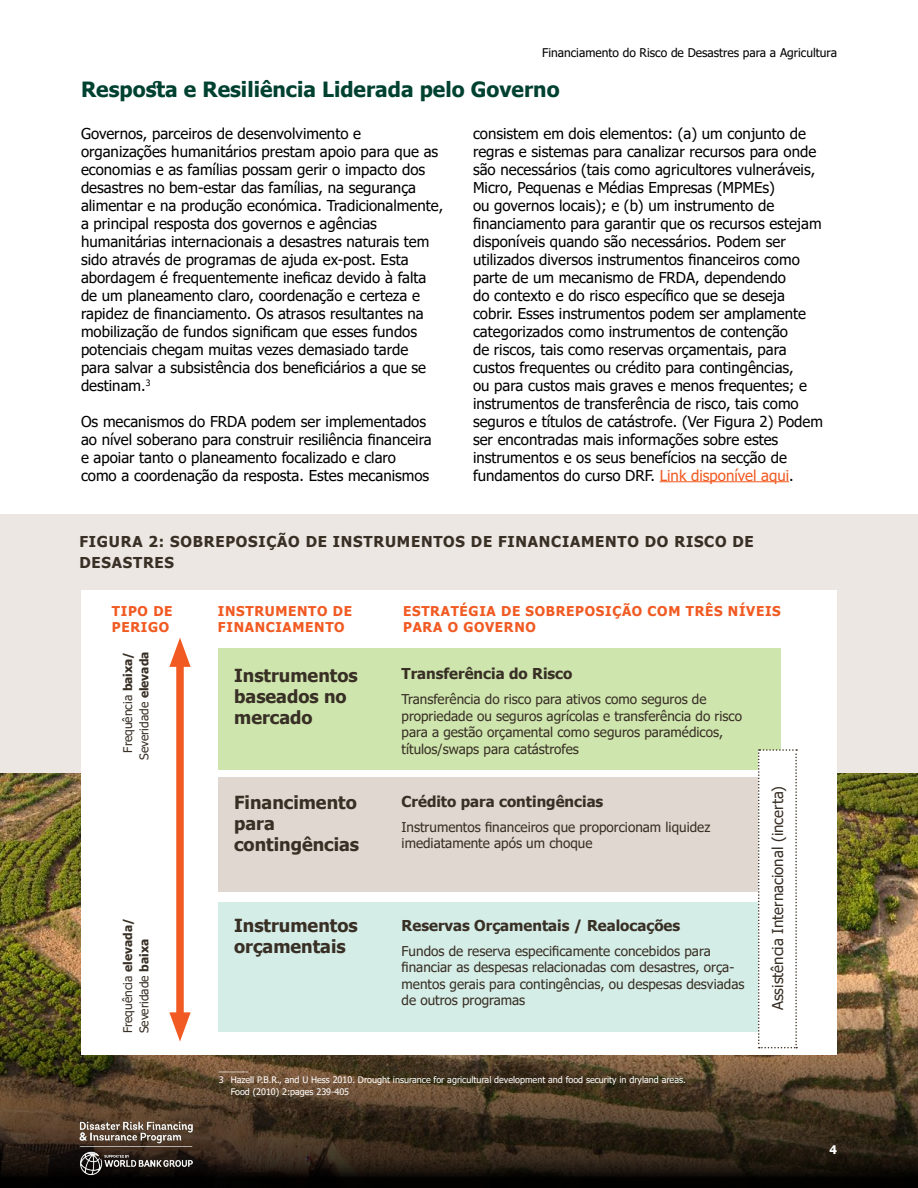
<style>
.page{position:relative;width:918px;height:1188px;background:#fff}
.page>*{position:absolute;margin:0;border:0;box-sizing:border-box;transform-origin:0 0}
.t1{font:700 21px "Tahoma";color:#004130}
.t2{font:700 18px/21px "Tahoma";color:#382f25}
.t3{font:15px/18px "Tahoma";color:#000}
.t4{font:700 15px "Tahoma";color:#382f25}
.t5{font:700 15px/21px "Tahoma";letter-spacing:.05em;color:#382f25}
.t6{font:15px "Tahoma";color:#382f25}
.t7{font:13.5px/16.5px "Tahoma";color:#382f25}
.t8{font:700 13.5px/16.5px "Tahoma";letter-spacing:.05em;color:#f15a22}
.t9{font:12px/16.5px "Tahoma";color:#382f25}
.t10{font:12px "Tahoma";color:#000}
.t11{font:700 11.85px "Tahoma";color:#fff}
.t12{font:9px "Tahoma";color:#fff}
.s1{color:#f15a22}
.s2{font-weight:700}
</style>
<div class="page">
<div style="left:0;top:515px;width:918px;height:673px;background:#ece7e3"></div>
<img style="left:0;top:774px;width:918px;height:414px">
<img style="left:1px;top:852px;width:917px;height:336px">
<div style="left:81px;top:590px;width:756px;height:465px;background:#fff"></div>
<div style="left:219px;top:648px;width:562px;height:122px;background:#cfe5ae"></div>
<div style="left:219px;top:778px;width:562px;height:114px;background:#e0d7d0"></div>
<div style="left:219px;top:902px;width:562px;height:129px;background:#d5ede7"></div>
<svg style="left:758px;top:749px;width:39px;height:299px"></svg>
<div style="left:176px;top:655px;width:8px;height:370px;background:#f15a22"></div>
<svg style="left:169px;top:638px;width:22px;height:29px"></svg>
<svg style="left:169px;top:1012px;width:22px;height:30px"></svg>
<hr style="left:660px;top:481px;width:129px;height:1px;background:#f15a22">
<img style="left:69px;top:1114px;width:135px;height:70px">
<p class="t10" style="left:542px;top:44px;width:296px">Financiamento do Risco de Desastres para a Agricultura</p>
<h1 class="t1" style="left:81px;top:75px;width:480px">Resposta e Resiliência Liderada pelo Governo</h1>
<p class="t3" style="left:81px;top:125px;width:364px">Governos, parceiros de desenvolvimento e organizações humanitários prestam apoio para que as economias e as famílias possam gerir o impacto dos desastres no bem-estar das famílias, na segurança alimentar e na produção económica. Tradicionalmente, a principal resposta dos governos e agências humanitárias internacionais a desastres naturais tem sido através de programas de ajuda ex-post. Esta abordagem é frequentemente ineficaz devido à falta de um planeamento claro, coordenação e certeza e rapidez de financiamento. Os atrasos resultantes na mobilização de fundos significam que esses fundos potenciais chegam muitas vezes demasiado tarde<br>para salvar a subsistência dos beneficiários a que se destinam.<sup>3</sup></p>
<p class="t3" style="left:81px;top:413px;width:352px">Os mecanismos do FRDA podem ser implementados ao nível soberano para construir resiliência financeira e apoiar tanto o planeamento focalizado e claro como a coordenação da resposta. Estes mecanismos</p>
<p class="t3" style="left:473px;top:125px;width:352px">consistem em dois elementos: (a) um conjunto de regras e sistemas para canalizar recursos para onde são necessários (tais como agricultores vulneráveis, Micro, Pequenas e Médias Empresas (MPMEs)<br>ou governos locais); e (b) um instrumento de financiamento para garantir que os recursos estejam disponíveis quando são necessários. Podem ser utilizados diversos instrumentos financeiros como parte de um mecanismo de FRDA, dependendo<br>do contexto e do risco específico que se deseja cobrir. Esses instrumentos podem ser amplamente categorizados como instrumentos de contenção<br>de riscos, tais como reservas orçamentais, para custos frequentes ou crédito para contingências,<br>ou para custos mais graves e menos frequentes; e instrumentos de transferência de risco, tais como seguros e títulos de catástrofe. (Ver Figura 2) Podem ser encontradas mais informações sobre estes instrumentos e os seus benefícios na secção de fundamentos do curso DRF. <span class="s1">Link disponível aqui</span>.</p>
<p class="t5" style="left:80px;top:531px;width:676px">FIGURA 2: SOBREPOSIÇÃO DE INSTRUMENTOS DE FINANCIAMENTO DO RISCO DE<br>DESASTRES</p>
<p class="t8" style="left:112px;top:603px;width:62px">TIPO DE<br>PERIGO</p>
<p class="t8" style="left:218px;top:603px;width:136px">INSTRUMENTO DE<br>FINANCIAMENTO</p>
<p class="t8" style="left:403px;top:603px;width:379px">ESTRATÉGIA DE SOBREPOSIÇÃO COM TRÊS NÍVEIS<br>PARA O GOVERNO</p>
<p class="t9" style="left:120px;top:760px;width:110px;text-align:right;rotate:-90deg">Frequência <span class="s2">baixa/<br></span>Severidade <span class="s2">elevada</span></p>
<p class="t9" style="left:120px;top:1033px;width:117px;rotate:-90deg">Frequência <span class="s2">elevada/<br></span>Severidade <span class="s2">baixa</span></p>
<p class="t2" style="left:234px;top:665px;width:125px">Instrumentos baseados no mercado</p>
<p class="t2" style="left:234px;top:793px;width:127px">Financimento para contingências</p>
<p class="t2" style="left:234px;top:916px;width:125px">Instrumentos orçamentais</p>
<p class="t4" style="left:402px;top:663px;width:172px">Transferência do Risco</p>
<p class="t7" style="left:402px;top:692px;width:342px">Transferência do risco para ativos como seguros de propriedade ou seguros agrícolas e transferência do risco para a gestão orçamental como seguros paramédicos, títulos/swaps para catástrofes</p>
<p class="t4" style="left:402px;top:791px;width:203px">Crédito para contingências</p>
<p class="t7" style="left:402px;top:819px;width:310px">Instrumentos financeiros que proporcionam liquidez imediatamente após um choque</p>
<p class="t4" style="left:402px;top:915px;width:280px">Reservas Orçamentais / Realocações</p>
<p class="t7" style="left:402px;top:943px;width:344px">Fundos de reserva especificamente concebidos para financiar as despesas relacionadas com desastres, orça&shy;mentos gerais para contingências, ou despesas desviadas de outros programas</p>
<p class="t12" style="left:219px;top:1061px;width:31px">______</p>
<p class="t12" style="left:219px;top:1073px;width:469px">3 Hazell P.B.R., and U Hess 2010. Drought insurance for agricultural development and food security in dryland areas.</p>
<p class="t12" style="left:231px;top:1085px;width:120px">Food (2010) 2:pages 239-405</p>
<p class="t6" style="left:767px;top:1010px;width:226px;rotate:-90deg">Assistência Internacional (incerta)</p>
<p class="t11" style="left:829px;top:1142px;width:9px">4</p>
</div>
